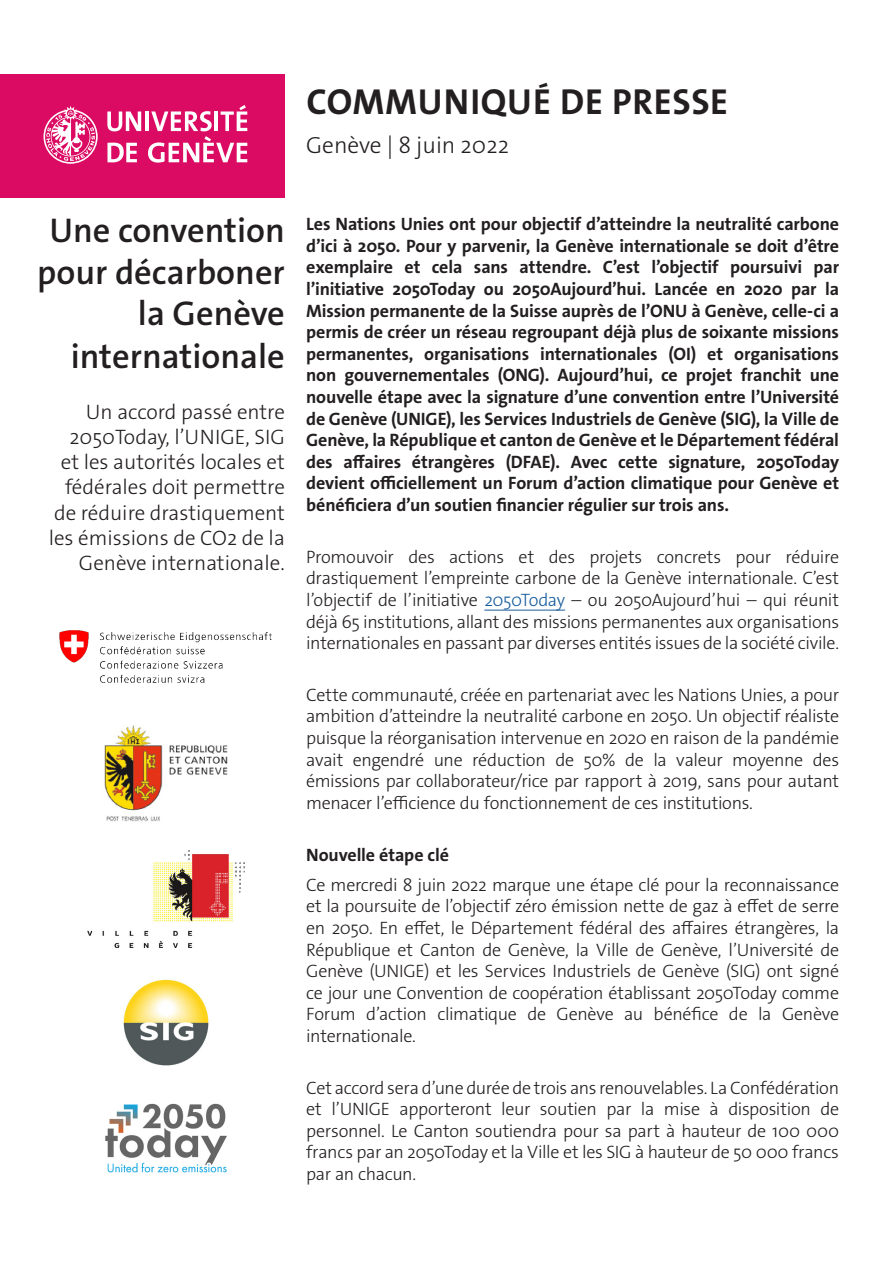
<style>
.page{position:relative;width:893px;height:1263px;background:#fff}
.page>*{position:absolute;margin:0;border:0;box-sizing:border-box;transform-origin:0 0}
._4__texte_courant{font:700 36.3px "The Sans Os F";letter-spacing:.02em;color:#231f20}
._1__grand_titre{font:600 34.5px/41.4px "The Sans Os F";color:#231f20;text-align:right}
._4__texte_courant-2{font:300 23.4px "The Sans Os F";color:#231f20}
._1__grand_titre-2{font:300 21px/25.2px "The Sans Os F";color:#231f20;text-align:right}
._4__texte_courant-3{font:300 18px/21.6px "The Sans Os F";letter-spacing:-.015em;color:#231f20;text-align:justify}
._4__texte_courant-4{font:700 18px/21.6px "The Sans Os F";letter-spacing:-.01em;color:#231f20;text-align:justify}
.s1{color:#175d9e}
</style>
<div class="page">
<hr style="left:484px;top:610px;width:81px;height:1px;background:#175d9e">
<div style="left:0;top:74px;width:285px;height:124px;background:#db0a62"></div>
<svg style="left:44px;top:106px;width:54px;height:58px"></svg>
<svg style="left:107px;top:111px;width:34px;height:20px"></svg>
<hr style="left:145px;top:111px;width:4px;height:20px;background:#fff">
<svg style="left:107px;top:143px;width:30px;height:19px"></svg>
<svg style="left:148px;top:105px;width:99px;height:58px"></svg>
<img style="left:59px;top:630px;width:213px;height:53px">
<img style="left:104px;top:725px;width:124px;height:96px">
<img style="left:105px;top:1103px;width:122px;height:70px">
<img style="left:123px;top:979px;width:86px;height:87px">
<img style="left:88px;top:851px;width:156px;height:97px">
<p class="_4__texte_courant" style="left:306px;top:78px;width:423px">COMMUNIQUÉ DE PRESSE</p>
<p class="_4__texte_courant-2" style="left:306px;top:130px;width:204px">Genève | 8 juin 2022</p>
<p class="_1__grand_titre" style="left:37px;top:210px;width:249px">Une convention pour décarboner la Genève</p>
<p class="_1__grand_titre" style="left:71px;top:336px;width:216px">internationale</p>
<p class="_1__grand_titre-2" style="left:49px;top:399px;width:238px">Un accord passé entre<br>2050Today, l’UNIGE, SIG et les autorités locales et fédérales doit permettre de réduire drastiquement les émissions de CO2 de la<br>Genève internationale.</p>
<p class="_4__texte_courant-4" style="left:306px;top:213px;width:534px">Les Nations Unies ont pour objectif d’atteindre la neutralité carbone d’ici à 2050. Pour y parvenir, la Genève internationale se doit d’être exemplaire et cela sans attendre. C’est l’objectif poursuivi par l’initiative 2050Today ou 2050Aujourd’hui. Lancée en 2020 par la Mission permanente de la Suisse auprès de l’ONU à Genève, celle-ci a permis de créer un réseau regroupant déjà plus de soixante missions permanentes, organisations internationales (OI) et organisations non gouvernementales (ONG). Aujourd’hui, ce projet franchit une nouvelle étape avec la signature d’une convention entre l’Université de Genève (UNIGE), les Services Industriels de Genève (SIG), la Ville de Genève, la République et canton de Genève et le Département fédéral des affaires étrangères (DFAE). Avec cette signature, 2050Today devient officiellement un Forum d’action climatique pour Genève et bénéficiera d’un soutien financier régulier sur trois ans.</p>
<p class="_4__texte_courant-3" style="left:306px;top:546px;width:534px">Promouvoir des actions et des projets concrets pour réduire drastiquement l’empreinte carbone de la Genève internationale. C’est l’objectif de l’initiative <span class="s1">2050Today</span> – ou 2050Aujourd’hui – qui réunit déjà 65 institutions, allant des missions permanentes aux organisations internationales en passant par diverses entités issues de la société civile.</p>
<p class="_4__texte_courant-3" style="left:306px;top:684px;width:534px">Cette communauté, créée en partenariat avec les Nations Unies, a pour ambition d’atteindre la neutralité carbone en 2050. Un objectif réaliste puisque la réorganisation intervenue en 2020 en raison de la pandémie avait engendré une réduction de 50% de la valeur moyenne des émissions par collaborateur/rice par rapport à 2019, sans pour autant menacer l’efficience du fonctionnement de ces institutions.</p>
<p class="_4__texte_courant-4" style="left:306px;top:844px;width:144px">Nouvelle étape clé</p>
<p class="_4__texte_courant-3" style="left:306px;top:874px;width:534px">Ce mercredi 8 juin 2022 marque une étape clé pour la reconnaissance et la poursuite de l’objectif zéro émission nette de gaz à effet de serre en 2050. En effet, le Département fédéral des affaires étrangères, la République et Canton de Genève, la Ville de Genève, l’Université de Genève (UNIGE) et les Services Industriels de Genève (SIG) ont signé ce jour une Convention de coopération établissant 2050Today comme Forum d’action climatique de Genève au bénéfice de la Genève internationale.</p>
<p class="_4__texte_courant-3" style="left:306px;top:1077px;width:534px">Cet accord sera d’une durée de trois ans renouvelables. La Confédération et l’UNIGE apporteront leur soutien par la mise à disposition de personnel. Le Canton soutiendra pour sa part à hauteur de 100 000 francs par an 2050Today et la Ville et les SIG à hauteur de 50 000 francs par an chacun.</p>
</div>
